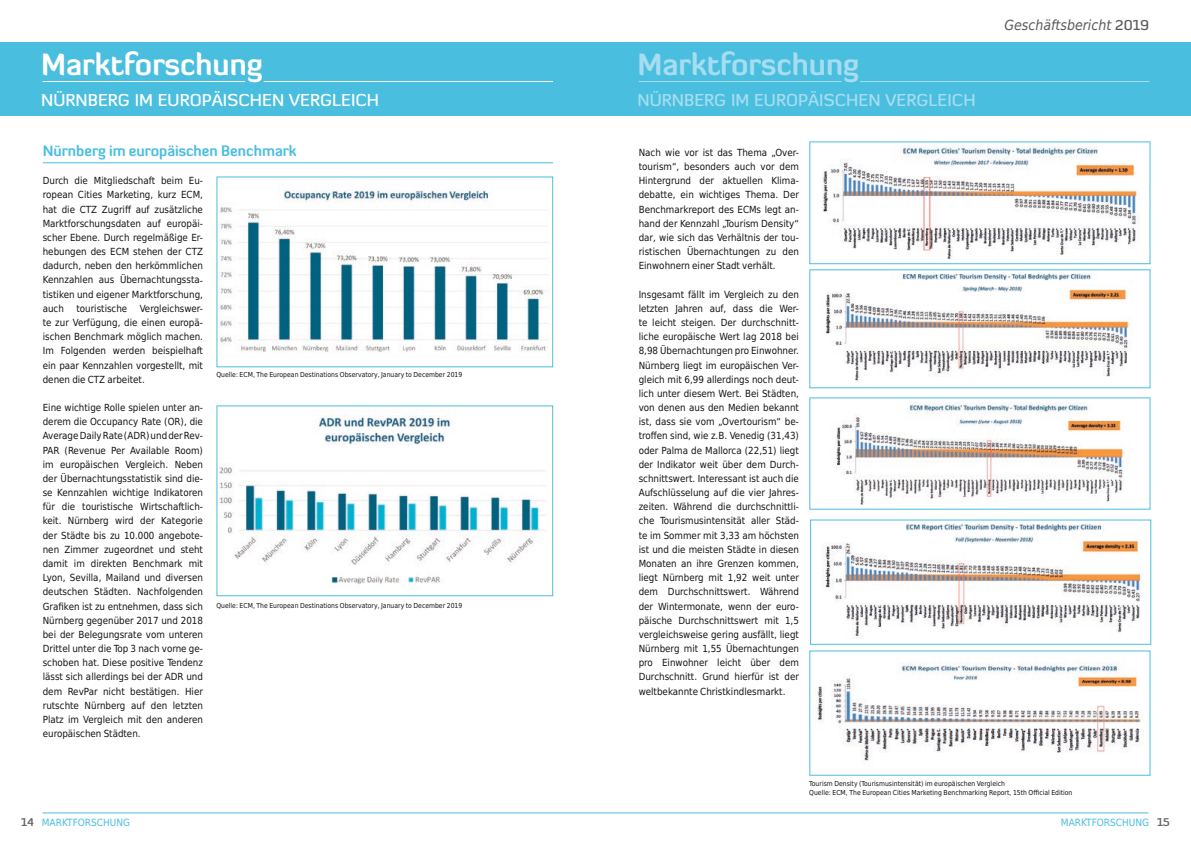
<style>
.page{position:relative;width:1191px;height:842px;background:#fff}
.page>*{position:absolute;margin:0;border:0;box-sizing:border-box;transform-origin:0 0}
.t1{font:700 30px "Diavlo";color:#fff}
.t2{font:700 30px "Diavlo";color:#a7ddf0}
.t3{font:500 17px "Diavlo";color:#a7ddf0}
.t4{font:500 17px "Diavlo";color:#fff}
.t5{font:700 14.7px "Diavlo";color:#49bedf}
.t6{font:italic 14px "DejaVu Sans Condensed";color:#5a5a5a}
.t7{font:700 11px "Diavlo";color:#686867}
.t8{font:10px "DejaVu Sans Condensed";color:#49bedf}
.t9{font:9.8px/14.2px "DejaVu Sans Condensed";color:#131413;text-align:justify}
.t10{font:6.9px/9px "DejaVu Sans Condensed";color:#131413}
.s1{font-family:"Diavlo";font-weight:500;font-style:normal}
</style>
<div class="page">
<hr style="left:43px;top:812px;width:1105px;height:1px;background:#49bedf">
<div style="left:0;top:43px;width:1191px;height:73px;background:#49bedf"></div>
<hr style="left:43px;top:81px;width:202px;height:1px;background:#fff">
<hr style="left:639px;top:81px;width:202px;height:1px;background:#a7ddf0">
<hr style="left:264px;top:81px;width:289px;height:1px;background:#fff">
<hr style="left:860px;top:81px;width:289px;height:1px;background:#a7ddf0">
<hr style="left:43px;top:162px;width:510px;height:1px;background:#49bedf">
<img style="left:218px;top:184px;width:330px;height:168px">
<img style="left:219px;top:415px;width:327px;height:169px">
<div style="left:216px;top:405px;width:337px;height:191px;border:1px solid #49bedf"></div>
<img style="left:823px;top:523px;width:318px;height:116px">
<div style="left:810px;top:519px;width:341px;height:126px;border:1px solid #49bedf"></div>
<img style="left:817px;top:662px;width:326px;height:99px">
<div style="left:809px;top:650px;width:341px;height:126px;border:1px solid #49bedf"></div>
<img style="left:822px;top:146px;width:316px;height:113px">
<div style="left:809px;top:141px;width:341px;height:123px;border:1px solid #49bedf"></div>
<img style="left:825px;top:273px;width:304px;height:109px">
<div style="left:809px;top:269px;width:341px;height:119px;border:1px solid #49bedf"></div>
<img style="left:836px;top:402px;width:288px;height:103px">
<div style="left:809px;top:397px;width:341px;height:113px;border:1px solid #49bedf"></div>
<h1 class="t1" style="left:41px;top:45px;width:223px">Marktforschung</h1>
<h1 class="t2" style="left:637px;top:45px;width:223px">Marktforschung</h1>
<h2 class="t4" style="left:41px;top:89px;width:339px">NÜRNBERG IM EUROPÄISCHEN VERGLEICH</h2>
<h2 class="t3" style="left:637px;top:89px;width:339px">NÜRNBERG IM EUROPÄISCHEN VERGLEICH</h2>
<h3 class="t5" style="left:43px;top:141px;width:255px">Nürnberg im europäischen Benchmark</h3>
<p class="t9" style="left:43px;top:173px;width:162px">Durch die Mitgliedschaft beim Eu&shy;ropean Cities Marketing, kurz ECM, hat die CTZ Zugriff auf zusätzliche Marktforschungsdaten auf europäi&shy;scher Ebene. Durch regelmäßige Er&shy;hebungen des ECM stehen der CTZ dadurch, neben den herkömmlichen Kennzahlen aus Übernachtungssta&shy;tistiken und eigener Marktforschung, auch</p>
<h2 class="t3" style="left:638px;top:89px;width:314px">TOURISMUS ALS WIRTSCHAFTSFAKTOR</h2>
<p class="t9" style="left:638px;top:145px;width:162px">Nach wie vor ist das Thema „Over&shy;tourism“, besonders auch vor dem Hintergrund der aktuellen Klima&shy;debatte, ein wichtiges Thema. Der Benchmarkreport des ECMs legt an&shy;hand der Kennzahl „Tourism Density“ dar, wie sich das Verhältnis der tou&shy;ristischen Übernachtungen zu den Einwohnern einer Stadt verhält.</p>
<p class="t9" style="left:638px;top:287px;width:162px">Insgesamt fällt im Vergleich zu den letzten Jahren auf, dass die Wer&shy;te leicht steigen. Der durchschnitt&shy;liche europäische Wert lag 2018 bei 8,98 Übernachtungen pro Einwohner.<br>Nürnberg liegt im europäischen Ver&shy;gleich mit 6,99 allerdings noch deut&shy;lich unter diesem Wert. Bei Städten, von denen aus den Medien bekannt ist, dass sie vom „Overtourism“ be&shy;troffen sind, wie z.B. Venedig (31,43) oder Palma de Mallorca (22,51) liegt der Indikator weit über dem Durch&shy;schnittswert. Interessant ist auch die Aufschlüsselung auf die vier Jahres&shy;zeiten. Während die durchschnittli&shy;che Tourismusintensität aller Städ&shy;te im Sommer mit 3,33 am höchsten ist und die meisten Städte in diesen Monaten an ihre Grenzen kommen, liegt Nürnberg mit 1,92 weit unter dem Durchschnittswert. Während der Wintermonate, wenn der euro&shy;päische Durchschnittswert mit 1,5 vergleichsweise gering ausfällt, liegt Nürnberg mit 1,55 Übernachtungen pro Einwohner leicht über dem Durchschnitt. Grund hierfür ist der weltbekannte Christkindlesmarkt.</p>
<p class="t9" style="left:43px;top:301px;width:162px;text-indent:97px">Vergleichswer&shy;te zur Verfügung, die einen europä&shy;ischen Benchmark möglich machen.<br>Im Folgenden werden beispielhaft ein paar Kennzahlen vorgestellt, mit denen die CTZ arbeitet.</p>
<p class="t9" style="left:43px;top:400px;width:162px">Eine wichtige Rolle spielen unter an&shy;derem die Occupancy Rate (OR), die Average Daily Rate (ADR) und der Rev-PAR (Revenue Per Available Room) im europäischen Vergleich. Neben der Übernachtungsstatistik sind die&shy;se Kennzahlen wichtige Indikatoren für die touristische Wirtschaftlich&shy;keit. Nürnberg wird der Kategorie der Städte bis zu 10.000 angebote&shy;nen Zimmer zugeordnet und steht damit im direkten Benchmark mit Lyon, Sevilla, Mailand und diversen deutschen Städten. Nachfolgenden Grafiken ist zu entnehmen, dass sich Nürnberg gegenüber 2017 und 2018 bei der Belegungsrate vom unteren Drittel unter die Top 3 nach vorne ge&shy;schoben hat. Diese positive Tendenz lässt sich allerdings bei der ADR und dem RevPar nicht bestätigen. Hier rutschte Nürnberg auf den letzten Platz im Vergleich mit den anderen europäischen Städten.</p>
<p class="t9" style="left:76px;top:301px;width:52px">touristische</p>
<p class="t10" style="left:216px;top:370px;width:247px">Quelle: ECM, The European Destinations Observatory, January to December 2019</p>
<p class="t10" style="left:216px;top:601px;width:247px">Quelle: ECM, The European Destinations Observatory, January to December 2019</p>
<h3 class="t6" style="left:1004px;top:15px;width:146px">Geschäftsbericht <span class="s1">2019</span></h3>
<p class="t10" style="left:809px;top:779px;width:265px">Tourism Density (Tourismusintensität) im europäischen Vergleich<br>Quelle: ECM, The European Cities Marketing Benchmarking Report, 15th Official Edition</p>
<p class="t7" style="left:21px;top:815px;width:14px">14</p>
<p class="t7" style="left:1157px;top:815px;width:14px">15</p>
<p class="t8" style="left:42px;top:815px;width:90px">MARKTFORSCHUNG</p>
<p class="t8" style="left:1061px;top:815px;width:90px">MARKTFORSCHUNG</p>
</div>
